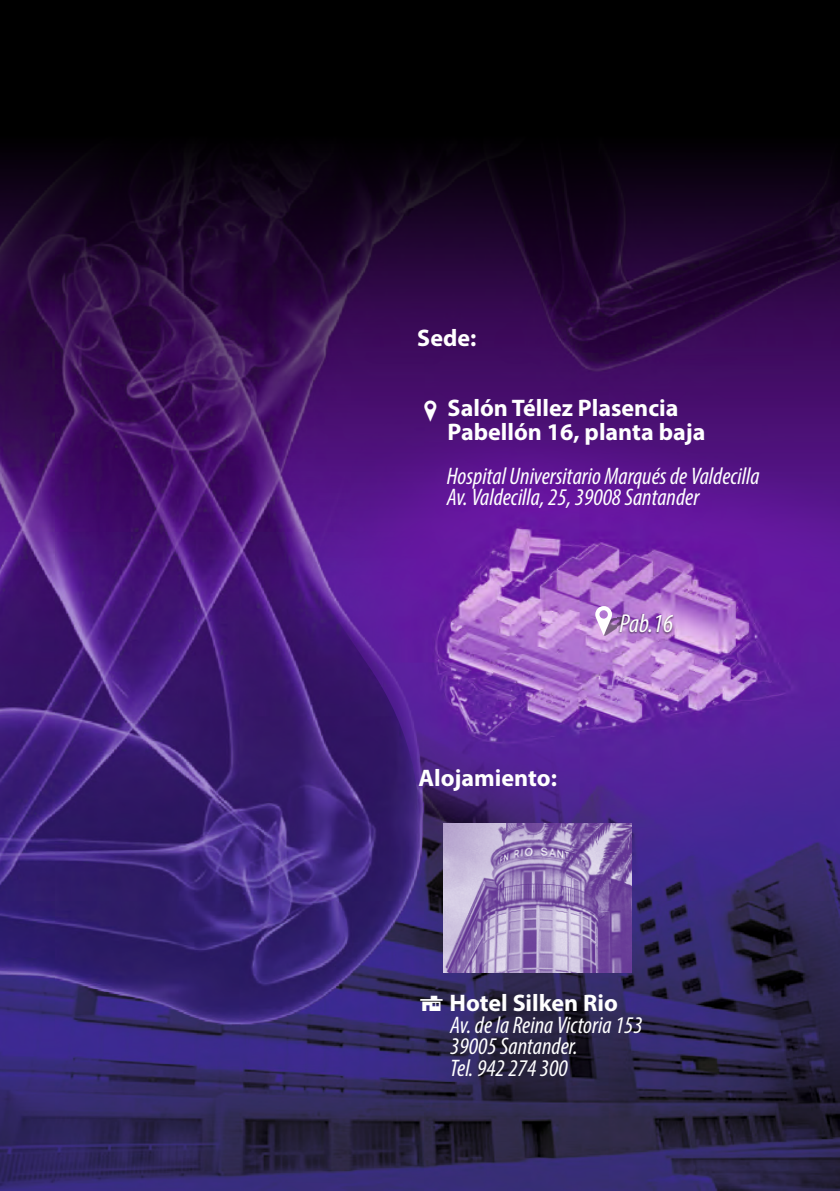
<style>
.page{position:relative;width:840px;height:1191px;background:#fff}
.page>*{position:absolute;margin:0;border:0;box-sizing:border-box;transform-origin:0 0}
.t1{font:italic condensed 26.2px "Myriad Pro";color:#fff}
.t2{font:italic condensed 24px/21.6px "Myriad Pro";color:#fff}
.t3{font:700 24px/23.4px "Myriad Pro";color:#fff}
.s1{font-family:"Sosa";font-weight:400}
.s2{font-family:"Modern Pictograms";font-style:normal;font-stretch:normal}
.s3{font-weight:700;font-style:normal;font-stretch:normal}
</style>
<div class="page">
<img style="left:0;top:0;width:839px;height:1191px">
<img style="left:272px;top:355px;width:567px;height:560px">
<svg style="left:594px;top:606px;width:81px;height:30px;background:#aa7cc0"></svg>
<img style="left:443px;top:823px;width:187px;height:149px">
<p class="t3" style="left:417px;top:328px;width:61px">Sede:</p>
<p class="t3" style="left:447px;top:398px;width:259px;text-indent:-29px"><span class="s1">o</span> Salón Téllez Plasencia<br>Pabellón 16, planta baja</p>
<p class="t2" style="left:446px;top:467px;width:314px">Hospital Universitario Marqués de Valdecilla<br>Av. Valdecilla, 25, 39008 Santander</p>
<p class="t3" style="left:418px;top:768px;width:140px">Alojamiento:</p>
<p class="t1" style="left:619px;top:613px;width:55px">Pab.16</p>
<p class="t2" style="left:450px;top:994px;width:194px;text-indent:-32px"><span class="s2">p</span> <span class="s3">Hotel Silken Rio<br></span>Av. de la Reina Victoria 153<br>39005 Santander.<br>Tel. 942 274 300</p>
</div>
